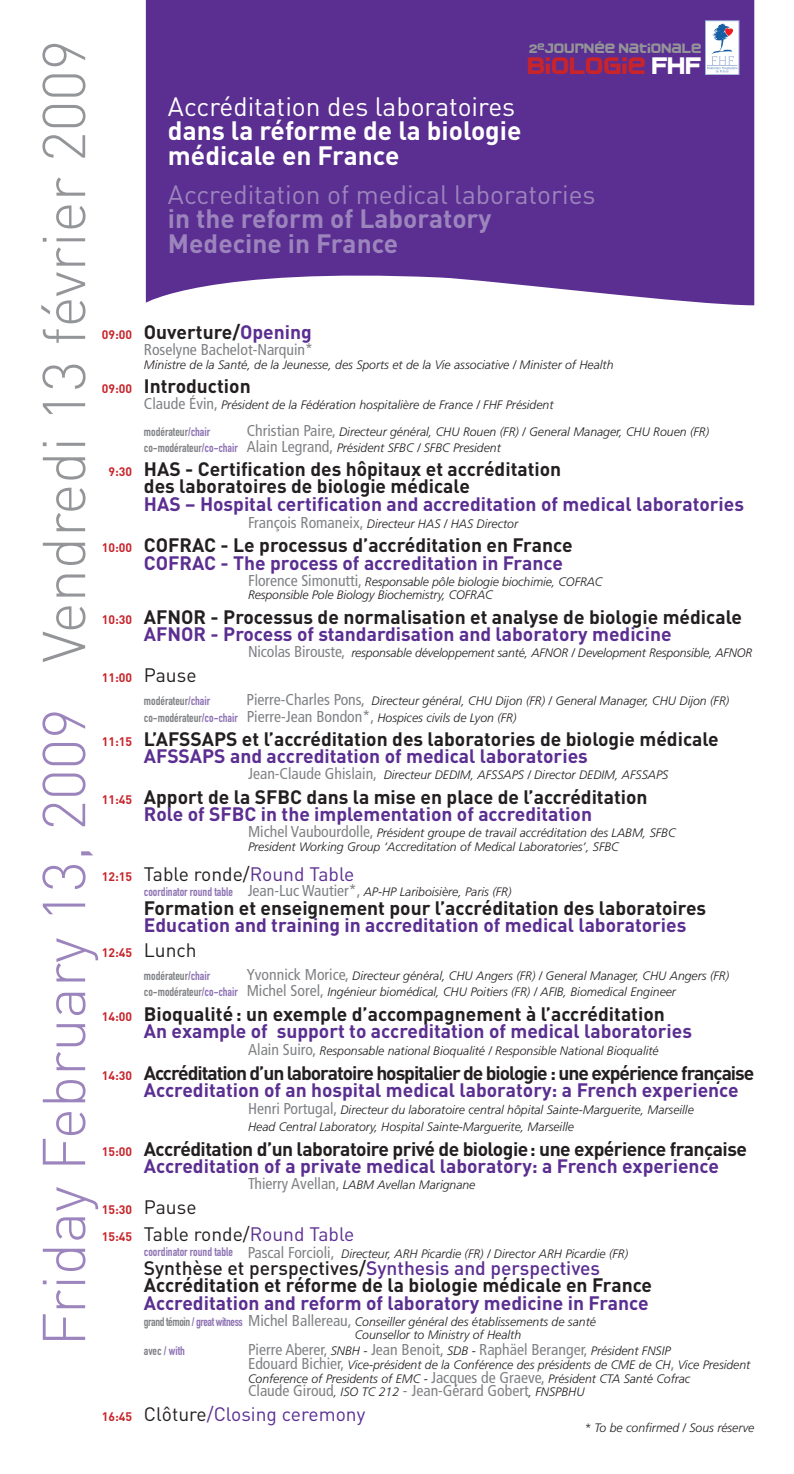
<style>
.page{position:relative;width:794px;height:1474px;background:#fff}
.page>*{position:absolute;margin:0;border:0;box-sizing:border-box;transform-origin:0 0}
.t1{font:300 59.5px "DIN";color:#9c85bd}
.t2{font:700 26.25px/24.5px "DIN";color:#fff}
.t3{font:700 26.25px/24.5px "DIN";color:#9c85bd}
.t4{font:26.25px "DIN";color:#9c85bd}
.t5{font:26.25px "DIN";color:#fff}
.t6{font:700 24.5px "Quartan LT Std";letter-spacing:-.01em;color:#c8242b}
.t7{font:700 19.25px/17.2px "DIN";color:#231f20}
.t8{font:700 19.25px/17.2px "DIN";color:#5b2e91}
.t9{font:700 19.25px/17.2px "DIN";letter-spacing:-.055em;color:#231f20}
.t10{font:700 19.25px/17.2px "DIN";letter-spacing:-.03em;color:#231f20}
.t11{font:19.25px "DIN";color:#231f20}
.t12{font:19.25px "DIN";color:#5b2e91}
.t13{font:condensed 15.75px "Frutiger LT Com";color:#808285}
.t14{font:700 14px "Quartan LT Std";letter-spacing:-.005em;color:#939598}
.t15{font:italic 300 12.25px/13.7px "Frutiger LT Com";color:#231f20}
.t16{font:12.25px "DIN Engschrift Std";color:#808285}
.t17{font:700 12.25px "DIN";color:#c8242b}
.t18{font:12.25px "DIN Engschrift Std";color:#8e73b3}
.s1{color:#fff}
.s2{color:#939598}
.s3{font-size:12.25px;color:#c8242b}
.s4{color:#5b2e91}
.s5{font-weight:400;font-style:normal;font-stretch:condensed;font-size:15.75px;color:#808285}
.s6{color:#8e73b3}
.s7{font-family:"DIN Engschrift Std";font-weight:400;font-style:normal;color:#808285}
.s8{font-family:"DIN Engschrift Std";font-weight:400;font-style:normal;color:#8e73b3}
.s9{font-weight:400;font-size:19.25px;color:#231f20}
.s10{font-weight:700;font-size:12.25px;color:#c8242b}
.s11{color:#231f20}
.s12{font-weight:500}
.s13{font-weight:500;color:#5b2e91}
.s14{color:#808285}
.s15{font-weight:300;font-style:italic;font-stretch:normal;font-size:12.25px;color:#231f20}
</style>
<div class="page">
<div style="left:146px;top:0;width:608px;height:305px;background:#5b2e91"></div>
<svg style="left:707px;top:23px;width:30px;height:50px"></svg>
<div style="left:705px;top:21px;width:34px;height:54px;border:1px solid #9aacd3"></div>
<svg style="left:707px;top:24px;width:30px;height:48px"></svg>
<p class="t14" style="left:529px;top:40px;width:174px">2<sup>E</sup>JOURNÉE NATIONALE</p>
<h3 class="t6" style="left:528px;top:51px;width:175px">BIOLOGIE <span class="s1">FHF</span></h3>
<h1 class="t1" style="left:43px;top:1346px;width:1308px;rotate:-90deg">Friday February 13, 2009 <span class="s2">Vendredi 13 février 2009</span></h1>
<h2 class="t5" style="left:168px;top:97px;width:349px">Accréditation des laboratoires</h2>
<h2 class="t2" style="left:168px;top:121px;width:355px">dans la réforme de la biologie médicale en France</h2>
<h2 class="t4" style="left:168px;top:185px;width:429px">Accreditation of medical laboratories</h2>
<h2 class="t3" style="left:168px;top:209px;width:325px">in the reform of Laboratory<br>Medecine in France</h2>
<h3 class="t7" style="left:102px;top:325px;width:211px"><span class="s3">09:00</span> Ouverture/<span class="s4">Opening</span></h3>
<p class="t13" style="left:144px;top:343px;width:171px">Roselyne Bachelot-Narquin*</p>
<p class="t15" style="left:144px;top:358px;width:471px">Ministre de la Santé, de la Jeunesse, des Sports et de la Vie associative / Minister of Health</p>
<h3 class="t7" style="left:102px;top:380px;width:150px"><span class="s3">09:00</span> Introduction</h3>
<p class="t15" style="left:144px;top:399px;width:411px"><span class="s5">Claude Évin,</span> Président de la Fédération hospitalière de France / FHF Président</p>
<p class="t16" style="left:144px;top:427px;width:68px">modérateur<span class="s6">/chair</span></p>
<p class="t15" style="left:144px;top:424px;width:567px;line-height:16.1px;text-indent:103px"><span class="s5">Christian Paire,</span> Directeur général, CHU Rouen (FR) / General Manager, CHU Rouen (FR) <span class="s7">co-modérateur</span><span class="s8">/co-chair</span> <span class="s5">Alain Legrand,</span> Président SFBC / SFBC President</p>
<h3 class="t7" style="left:144px;top:463px;width:419px;text-indent:-35px"><span class="s3">9:30</span> HAS - Certification des hôpitaux et accréditation des laboratoires de biologie médicale</h3>
<h3 class="t8" style="left:144px;top:497px;width:601px">HAS – Hospital certification and accreditation of medical laboratories</h3>
<p class="t15" style="left:248px;top:517px;width:271px"><span class="s5">François Romaneix,</span> Directeur HAS / HAS Director</p>
<h3 class="t7" style="left:144px;top:539px;width:430px;text-indent:-42px"><span class="s3">10:00</span> COFRAC - Le processus d’accréditation en France<br><span class="s4">COFRAC - The process of accreditation in France</span></h3>
<p class="t15" style="left:248px;top:575px;width:356px"><span class="s5">Florence Simonutti,</span> Responsable pôle biologie biochimie, COFRAC<br>Responsible Pole Biology Biochemistry, COFRAC</p>
<h3 class="t7" style="left:144px;top:610px;width:599px;text-indent:-42px"><span class="s3">10:30</span> AFNOR - Processus de normalisation et analyse de biologie médicale<br><span class="s4">AFNOR - Process of standardisation and laboratory medicine</span></h3>
<p class="t15" style="left:248px;top:647px;width:506px"><span class="s5">Nicolas Birouste,</span> responsable développement santé, AFNOR / Development Responsible, AFNOR</p>
<p class="t17" style="left:102px;top:673px;width:96px">11:00 <span class="s9">Pause</span></p>
<p class="t16" style="left:144px;top:696px;width:68px">modérateur<span class="s6">/chair</span></p>
<p class="t15" style="left:144px;top:694px;width:587px;line-height:16.1px;text-indent:103px"><span class="s5">Pierre-Charles Pons,</span> Directeur général, CHU Dijon (FR) / General Manager, CHU Dijon (FR) <span class="s7">co-modérateur</span><span class="s8">/co-chair</span> <span class="s5">Pierre-Jean Bondon*,</span> Hospices civils de Lyon (FR)</p>
<h3 class="t7" style="left:144px;top:732px;width:576px;text-indent:-42px"><span class="s3">11:15</span> L’AFSSAPS et l’accréditation des laboratories de biologie médicale<br><span class="s4">AFSSAPS and accreditation of medical laboratories</span></h3>
<p class="t15" style="left:248px;top:769px;width:421px"><span class="s5">Jean-Claude Ghislain,</span> Directeur DEDIM, AFSSAPS / Director DEDIM, AFSSAPS</p>
<h3 class="t7" style="left:144px;top:790px;width:505px;text-indent:-42px"><span class="s3">11:45</span> Apport de la SFBC dans la mise en place de l’accréditation<br><span class="s4">Role of SFBC in the implementation of accreditation</span></h3>
<p class="t15" style="left:248px;top:827px;width:429px"><span class="s5">Michel Vaubourdolle,</span> Président groupe de travail accréditation des LABM, SFBC<br>President Working Group ‘Accreditation of Medical Laboratories’, SFBC</p>
<h3 class="t11" style="left:102px;top:866px;width:254px"><span class="s10">12:15</span> Table ronde/<span class="s4">Round Table</span></h3>
<p class="t15" style="left:144px;top:885px;width:369px"><span class="s8">coordinator round table</span> <span class="s5">Jean-Luc Wautier*,</span> AP-HP Lariboisière, Paris (FR)</p>
<h3 class="t7" style="left:144px;top:901px;width:564px">Formation et enseignement pour l’accréditation des laboratoires</h3>
<h3 class="t8" style="left:144px;top:918px;width:544px">Education and training in accreditation of medical laboratories</h3>
<p class="t17" style="left:102px;top:947px;width:96px">12:45 <span class="s9">Lunch</span></p>
<p class="t16" style="left:144px;top:971px;width:68px">modérateur<span class="s6">/chair</span></p>
<p class="t15" style="left:144px;top:968px;width:586px;line-height:16.1px;text-indent:103px"><span class="s5">Yvonnick Morice,</span> Directeur général, CHU Angers (FR) / General Manager, CHU Angers (FR) <span class="s7">co-modérateur</span><span class="s8">/co-chair</span> <span class="s5">Michel Sorel,</span> Ingénieur biomédical, CHU Poitiers (FR) / AFIB, Biomedical Engineer</p>
<h3 class="t8" style="left:144px;top:1007px;width:549px;text-indent:-42px"><span class="s3">14:00</span> <span class="s11">Bioqualité : un exemple d’accompagnement à l’accréditation<br></span>An example of support to accreditation of medical laboratories</h3>
<p class="t15" style="left:248px;top:1045px;width:412px"><span class="s5">Alain Suiro,</span> Responsable national Bioqualité / Responsible National Bioqualité</p>
<h3 class="t9" style="left:144px;top:1066px;width:612px;text-indent:-42px"><span class="s3">14:30</span> Accréditation d’un laboratoire hospitalier de biologie : une expérience française<br><span class="s4">Accreditation of an hospital medical laboratory: a French experience</span></h3>
<p class="t15" style="left:248px;top:1102px;width:447px;line-height:17.2px"><span class="s5">Henri Portugal,</span> Directeur du laboratoire central hôpital Sainte-Marguerite, Marseille<br>Head Central Laboratory, Hospital Sainte-Marguerite, Marseille</p>
<h3 class="t10" style="left:144px;top:1142px;width:604px;text-indent:-42px"><span class="s3">15:00</span> Accréditation d’un laboratoire privé de biologie: une expérience française<br><span class="s4">Accreditation of a private medical laboratory: a French experience</span></h3>
<p class="t15" style="left:248px;top:1179px;width:229px"><span class="s5">Thierry Avellan,</span> LABM Avellan Marignane</p>
<p class="t17" style="left:102px;top:1205px;width:96px">15:30 <span class="s9">Pause</span></p>
<h3 class="t11" style="left:102px;top:1227px;width:254px"><span class="s10">15:45</span> Table ronde/<span class="s4">Round Table</span></h3>
<p class="t15" style="left:144px;top:1247px;width:485px"><span class="s8">coordinator round table</span> <span class="s5">Pascal Forcioli,</span> Directeur, ARH Picardie (FR) / Director ARH Picardie (FR)</p>
<h3 class="t7" style="left:144px;top:1261px;width:510px"><span class="s12">Synthèse et perspectives/</span><span class="s13">Synthesis and perspectives<br></span>Accréditation et réforme de la biologie médicale en France</h3>
<h3 class="t8" style="left:144px;top:1295px;width:506px">Accreditation and reform of laboratory medicine in France</h3>
<p class="t15" style="left:355px;top:1315px;width:242px;text-indent:-211px"><span class="s7">grand témoin</span><span class="s8">/ great witness</span> <span class="s5">Michel Ballereau,</span> Conseiller général des établissements de santé<br>Counsellor to Ministry of Health</p>
<p class="t18" style="left:144px;top:1346px;width:43px"><span class="s14">avec</span> / with</p>
<p class="t13" style="left:248px;top:1343px;width:424px">Pierre Aberer, <span class="s15">SNBH -</span> Jean Benoit, <span class="s15">SDB -</span> Raphäel Beranger, <span class="s15">Président FNSIP</span></p>
<p class="t15" style="left:248px;top:1358px;width:504px"><span class="s5">Edouard Bichier,</span> Vice-président de la Conférence des présidents de CME de CH<span class="s5">,</span> Vice President<br>Conference of Presidents of EMC - <span class="s5">Jacques de Graeve,</span> Président CTA Santé Cofrac</p>
<p class="t13" style="left:248px;top:1384px;width:338px">Claude Giroud<span class="s15">, ISO TC 212</span> - Jean-Gérard Gobert<span class="s15">, FNSPBHU</span></p>
<h3 class="t12" style="left:102px;top:1407px;width:265px"><span class="s10">16:45</span> <span class="s11">Clôture</span>/Closing ceremony</h3>
<p class="t15" style="left:584px;top:1421px;width:171px">* To be confirmed / Sous réserve</p>
</div>
